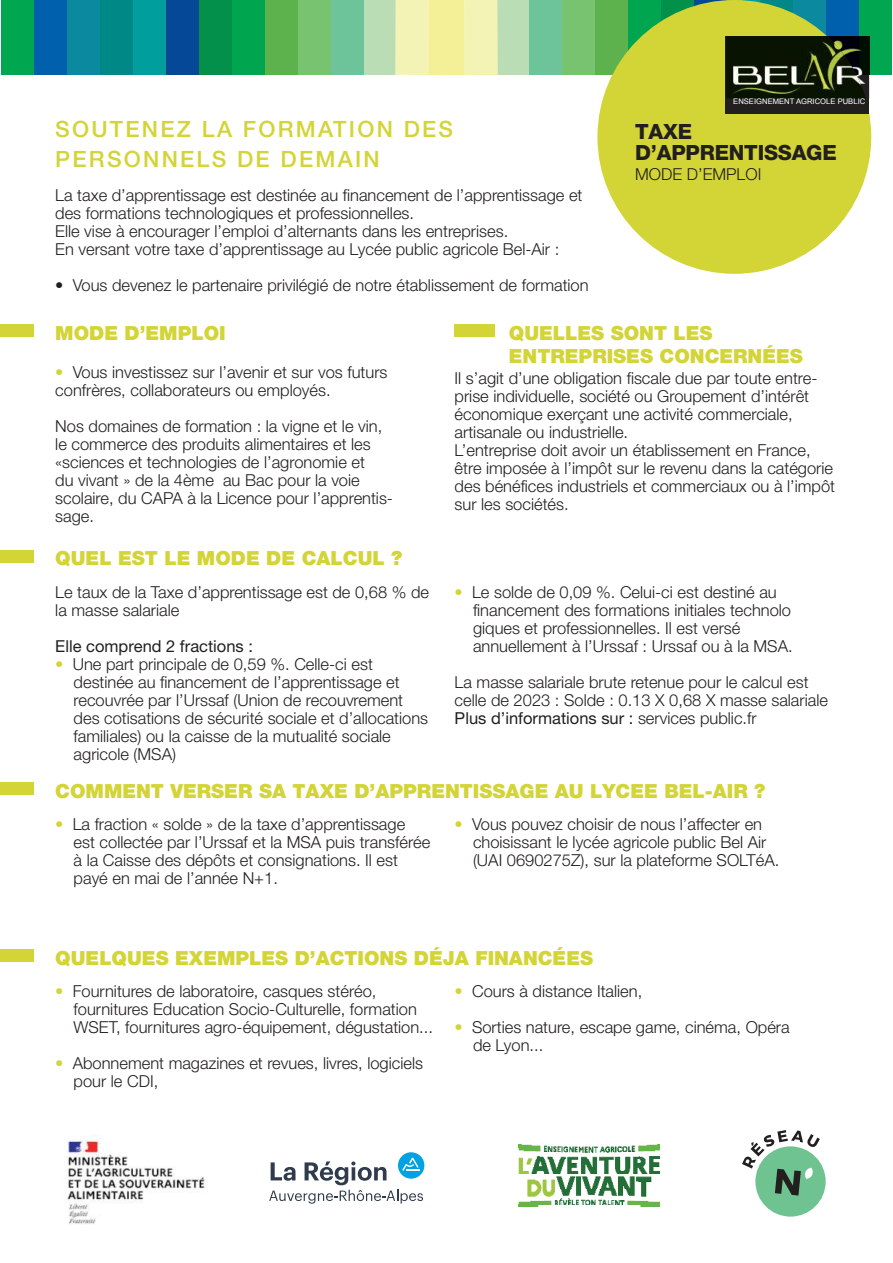
<style>
.page{position:relative;width:893px;height:1263px;background:#fff}
.page>*{position:absolute;margin:0;border:0;box-sizing:border-box;transform-origin:0 0}
.t1{font:500 22.5px/30px "Helvetica Neue";letter-spacing:.1em;color:#d3d436}
.t2{font:800 21px/21px "Helvetica Neue";letter-spacing:-.01em;color:#221f1f}
.t3{font:900 19.5px/23.4px "Helvetica Neue";color:#d3d436}
.t4{font:300 16.5px/18px "Helvetica Neue";color:#221f1f}
.t5{font:16.5px "Helvetica Neue";color:#221f1f}
.t6{font:7.65px "Arial";color:#fff}
.s1{color:#d3d436}
.s2{font-weight:400}
</style>
<div class="page">
<div style="left:661px;top:0;width:33px;height:75px;background:#03904a"></div>
<div style="left:496px;top:0;width:33px;height:75px;background:#baddb5"></div>
<div style="left:529px;top:0;width:33px;height:75px;background:#6dc49a"></div>
<div style="left:562px;top:0;width:33px;height:75px;background:#77c370"></div>
<div style="left:595px;top:0;width:33px;height:75px;background:#5eb24e"></div>
<div style="left:628px;top:0;width:33px;height:75px;background:#00a550"></div>
<div style="left:859px;top:0;width:33px;height:75px;background:#00a751"></div>
<svg style="left:694px;top:0;width:28px;height:6px"></svg>
<div style="left:760px;top:0;width:33px;height:75px;background:#008886"></div>
<div style="left:793px;top:0;width:33px;height:75px;background:#0a899f"></div>
<div style="left:826px;top:0;width:33px;height:75px;background:#0060ae"></div>
<div style="left:464px;top:0;width:34px;height:75px;background:#f3f3b5"></div>
<div style="left:431px;top:0;width:34px;height:75px;background:#f3f097"></div>
<div style="left:199px;top:0;width:33px;height:75px;background:#03904a"></div>
<div style="left:364px;top:0;width:33px;height:75px;background:#baddb5"></div>
<div style="left:331px;top:0;width:33px;height:75px;background:#6dc49a"></div>
<div style="left:298px;top:0;width:33px;height:75px;background:#77c370"></div>
<div style="left:265px;top:0;width:33px;height:75px;background:#5eb24e"></div>
<div style="left:232px;top:0;width:33px;height:75px;background:#00a550"></div>
<div style="left:1px;top:0;width:33px;height:75px;background:#00a751"></div>
<div style="left:166px;top:0;width:33px;height:75px;background:#054897"></div>
<div style="left:133px;top:0;width:33px;height:75px;background:#009f9d"></div>
<div style="left:100px;top:0;width:33px;height:75px;background:#008886"></div>
<div style="left:67px;top:0;width:33px;height:75px;background:#0a899f"></div>
<div style="left:34px;top:0;width:33px;height:75px;background:#0060ae"></div>
<div style="left:395px;top:0;width:34px;height:75px;background:#f3f3b5"></div>
<div style="left:428px;top:0;width:34px;height:75px;background:#f3f097"></div>
<div style="left:597px;top:0;width:274px;height:274px;background:#d3d436;border-radius:50%"></div>
<div style="left:725px;top:36px;width:144px;height:77px;background:#221f1f"></div>
<img style="left:726px;top:36px;width:140px;height:63px">
<div style="left:0;top:325px;width:34px;height:12px;background:#d3d436"></div>
<div style="left:0;top:550px;width:34px;height:13px;background:#d3d436"></div>
<div style="left:0;top:782px;width:34px;height:13px;background:#d3d436"></div>
<div style="left:0;top:949px;width:34px;height:13px;background:#d3d436"></div>
<img style="left:67px;top:1135px;width:138px;height:89px">
<img style="left:519px;top:1144px;width:141px;height:62px">
<div style="left:398px;top:1152px;width:26px;height:27px;background:#00a2e1;border-radius:50%"></div>
<svg style="left:269px;top:1158px;width:154px;height:46px"></svg>
<div style="left:755px;top:1146px;width:71px;height:70px;background:#6fc390;border-radius:50%"></div>
<svg style="left:742px;top:1130px;width:78px;height:65px"></svg>
<div style="left:455px;top:325px;width:40px;height:12px;background:#d3d436"></div>
<p class="t6" style="left:733px;top:97px;width:134px">ENSEIGNEMENT AGRICOLE PUBLIC</p>
<h1 class="t1" style="left:55px;top:114px;width:399px">SOUTENEZ LA FORMATION DES<br>PERSONNELS DE DEMAIN</h1>
<p class="t4" style="left:55px;top:188px;width:529px">La taxe d’apprentissage est destinée au financement de l’apprentissage et des formations technologiques et professionnelles.<br>Elle vise à encourager l’emploi d’alternants dans les entreprises.<br>En versant votre taxe d’apprentissage au Lycée public agricole Bel-Air :</p>
<p class="t4" style="left:55px;top:278px;width:535px">• Vous devenez le partenaire privilégié de notre établissement de formation</p>
<p class="t3" style="left:55px;top:321px;width:172px">MODE D’EMPLOI</p>
<p class="t4" style="left:55px;top:365px;width:334px"><span class="s1">•</span> Vous investissez sur l’avenir et sur vos futurs confrères, collaborateurs ou employés.</p>
<p class="t4" style="left:55px;top:419px;width:339px">Nos domaines de formation : la vigne et le vin, le commerce des produits alimentaires et les «sciences et technologies de l’agronomie et<br>du vivant » de la 4ème au Bac pour la voie scolaire, du CAPA à la Licence pour l’apprentis&shy;sage.</p>
<p class="t3" style="left:55px;top:547px;width:349px">QUEL EST LE MODE DE CALCUL ?</p>
<p class="t4" style="left:55px;top:584px;width:375px">Le taux de la Taxe d’apprentissage est de 0,68 % de la masse salariale</p>
<p class="t5" style="left:55px;top:640px;width:199px">Elle comprend 2 fractions :</p>
<p class="t4" style="left:74px;top:656px;width:356px;text-indent:-18px"><span class="s1">•</span> Une part principale de 0,59 %. Celle-ci est destinée au financement de l’apprentissage et recouvrée par l’Urssaf (Union de recouvrement des cotisations de sécurité sociale et d’allocations familiales) ou la caisse de la mutualité sociale agricole (MSA)</p>
<p class="t2" style="left:635px;top:122px;width:203px">TAXE<br>D’APPRENTISSAGE</p>
<p class="t4" style="left:635px;top:167px;width:128px">MODE D’EMPLOI</p>
<p class="t3" style="left:509px;top:321px;width:296px">QUELLES SONT LES<br>ENTREPRISES CONCERNÉES</p>
<p class="t4" style="left:455px;top:371px;width:382px">Il s’agit d’une obligation fiscale due par toute entre&shy;prise individuelle, société ou Groupement d’intérêt économique exerçant une activité commerciale, artisanale ou industrielle.<br>L’entreprise doit avoir un établissement en France, être imposée à l’impôt sur le revenu dans la catégorie des bénéfices industriels et commerciaux ou à l’impôt sur les sociétés.</p>
<p class="t4" style="left:473px;top:584px;width:321px;text-indent:-18px"><span class="s1">•</span> Le solde de 0,09 %. Celui-ci est destiné au financement des formations initiales technolo giques et professionnelles. Il est versé annuellement à l’Urssaf : Urssaf ou à la MSA.</p>
<p class="t4" style="left:455px;top:674px;width:375px">La masse salariale brute retenue pour le calcul est celle de 2023 : Solde : 0.13 X 0,68 X masse salariale<br><span class="s2">Plus d’informations sur :</span> services public.fr</p>
<p class="t3" style="left:55px;top:779px;width:712px">COMMENT VERSER SA TAXE D’APPRENTISSAGE AU LYCEE BEL-AIR ?</p>
<p class="t4" style="left:74px;top:816px;width:358px;text-indent:-18px"><span class="s1">•</span> La fraction « solde » de la taxe d’apprentissage est collectée par l’Urssaf et la MSA puis transférée à la Caisse des dépôts et consignations. Il est payé en mai de l’année N+1.</p>
<p class="t4" style="left:473px;top:816px;width:308px;text-indent:-18px"><span class="s1">•</span> Vous pouvez choisir de nous l’affecter en choisissant le lycée agricole public Bel Air (UAI 0690275Z), sur la plateforme SOLTéA.</p>
<p class="t3" style="left:55px;top:946px;width:539px">QUELQUES EXEMPLES D’ACTIONS DÉJA FINANCÉES</p>
<p class="t4" style="left:74px;top:983px;width:361px;text-indent:-18px"><span class="s1">•</span> Fournitures de laboratoire, casques stéréo, fournitures Education Socio-Culturelle, formation<br>WSET, fournitures agro-équipement, dégustation...</p>
<p class="t4" style="left:74px;top:1055px;width:351px;text-indent:-18px"><span class="s1">•</span> Abonnement magazines et revues, livres, logiciels pour le CDI,</p>
<p class="t4" style="left:455px;top:983px;width:189px"><span class="s1">•</span> Cours à distance Italien,</p>
<p class="t4" style="left:473px;top:1019px;width:318px;text-indent:-18px"><span class="s1">•</span> Sorties nature, escape game, cinéma, Opéra de Lyon...</p>
</div>
